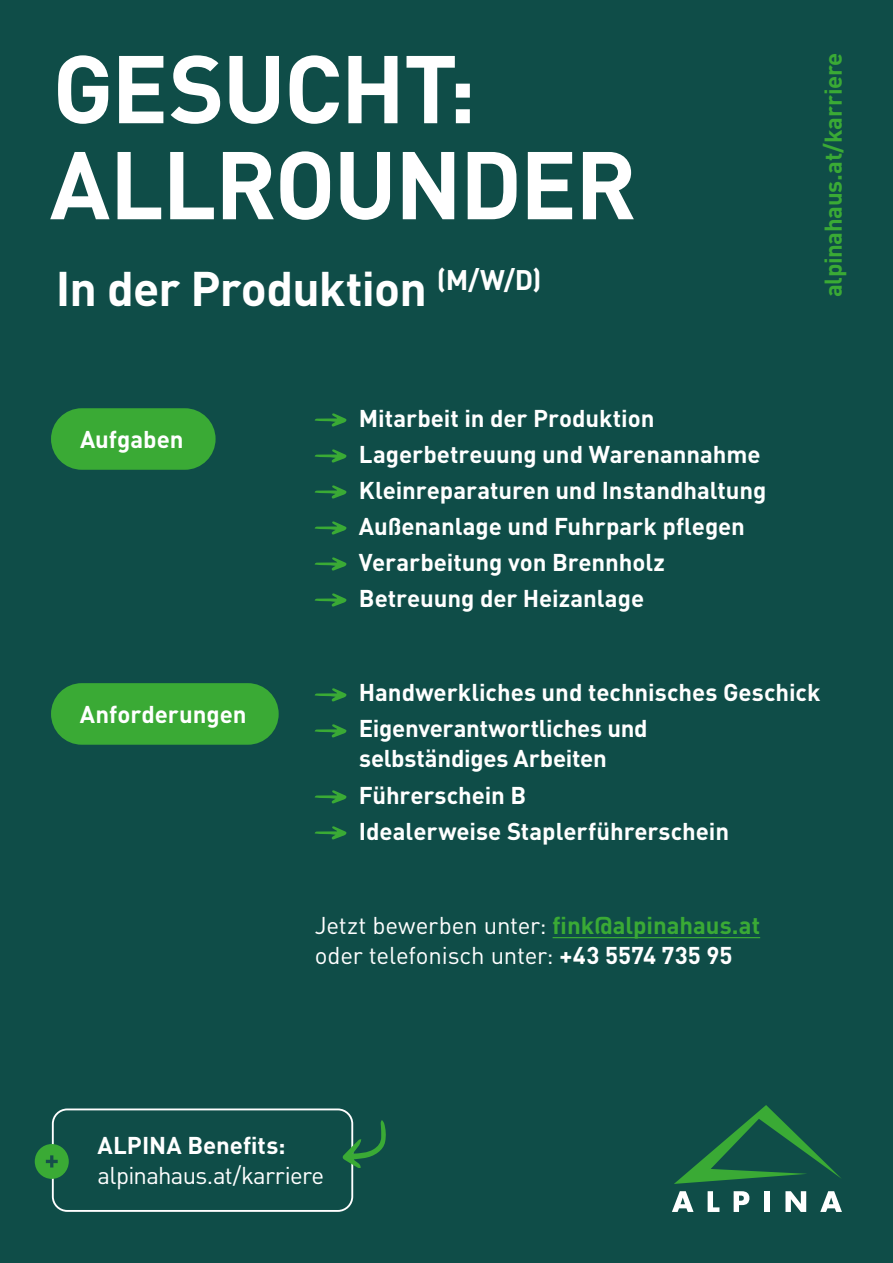
<style>
.page{position:relative;width:893px;height:1263px;background:#0f4d48}
.page>*{position:absolute;margin:0;border:0;box-sizing:border-box;transform-origin:0 0}
.t1{font:700 94.5px/96px "DIN Pro";letter-spacing:-.02em;color:#fff}
.t2{font:700 48px "DIN Pro";letter-spacing:-.02em;color:#fff}
.t3{font:700 24px/36px "DIN Pro";letter-spacing:-.005em;color:#fff}
.t4{font:24px/30px "DIN Pro";letter-spacing:-.01em;color:#fff}
.t5{font:700 24px "DIN Pro";letter-spacing:-.015em;color:#3aaa35}
.t6{font:24px "DIN Pro";letter-spacing:-.03em;color:#fff}
.s1{font-weight:700;color:#3aaa35}
.s2{font-weight:700}
</style>
<div class="page">
<svg style="left:674px;top:1105px;width:167px;height:79px"></svg>
<svg style="left:672px;top:1191px;width:22px;height:21px"></svg>
<svg style="left:708px;top:1191px;width:11px;height:21px"></svg>
<svg style="left:734px;top:1191px;width:15px;height:21px"></svg>
<div style="left:764px;top:1191px;width:6px;height:21px;background:#fff"></div>
<svg style="left:785px;top:1191px;width:21px;height:21px"></svg>
<svg style="left:820px;top:1191px;width:22px;height:21px"></svg>
<div style="left:52px;top:1108px;width:301px;height:104px;border:2px solid #fff;border-radius:14px"></div>
<div style="left:35px;top:1144px;width:34px;height:35px;background:#3aaa35;border-radius:50%"></div>
<svg style="left:46px;top:1155px;width:12px;height:12px"></svg>
<svg style="left:342px;top:1120px;width:44px;height:48px"></svg>
<svg style="left:315px;top:413px;width:32px;height:14px"></svg>
<svg style="left:315px;top:449px;width:32px;height:14px"></svg>
<svg style="left:315px;top:485px;width:32px;height:14px"></svg>
<svg style="left:315px;top:521px;width:32px;height:14px"></svg>
<svg style="left:315px;top:557px;width:32px;height:14px"></svg>
<svg style="left:315px;top:593px;width:32px;height:14px"></svg>
<div style="left:51px;top:408px;width:165px;height:62px;background:#3aaa35;border-radius:31px"></div>
<div style="left:51px;top:683px;width:228px;height:62px;background:#3aaa35;border-radius:31px"></div>
<svg style="left:315px;top:688px;width:32px;height:14px"></svg>
<svg style="left:315px;top:724px;width:32px;height:14px"></svg>
<svg style="left:315px;top:790px;width:32px;height:14px"></svg>
<svg style="left:315px;top:826px;width:32px;height:14px"></svg>
<hr style="left:553px;top:937px;width:207px;height:1px;background:#3aaa35">
<h1 class="t1" style="left:50px;top:37px;width:589px">GESUCHT:<br>ALLROUNDER</h1>
<h2 class="t2" style="left:56px;top:256px;width:487px">In der Produktion <sup>(M/W/D)</sup></h2>
<p class="t3" style="left:80px;top:420px;width:105px">Aufgaben</p>
<p class="t3" style="left:359px;top:399px;width:409px">Mitarbeit in der Produktion<br>Lagerbetreuung und Warenannahme<br>Kleinreparaturen und Instandhaltung<br>Außenanlage und Fuhrpark pflegen<br>Verarbeitung von Brennholz<br>Betreuung der Heizanlage</p>
<p class="t5" style="left:817px;top:297px;width:246px;rotate:-90deg">alpinahaus.at/karriere</p>
<p class="t3" style="left:80px;top:695px;width:168px">Anforderungen</p>
<p class="t3" style="left:359px;top:674px;width:463px">Handwerkliches und technisches Geschick<br>Eigenverantwortliches und</p>
<p class="t3" style="left:359px;top:740px;width:372px">selbständiges Arbeiten<br>Führerschein B<br>Idealerweise Staplerführerschein</p>
<p class="t4" style="left:315px;top:910px;width:447px">Jetzt bewerben unter: <span class="s1">fink@alpinahaus.at </span>oder telefonisch unter: <span class="s2">+43 5574 735 95</span></p>
<p class="t3" style="left:98px;top:1126px;width:189px">ALPINA Benefits:</p>
<p class="t6" style="left:98px;top:1159px;width:228px">alpinahaus.at/karriere</p>
</div>
